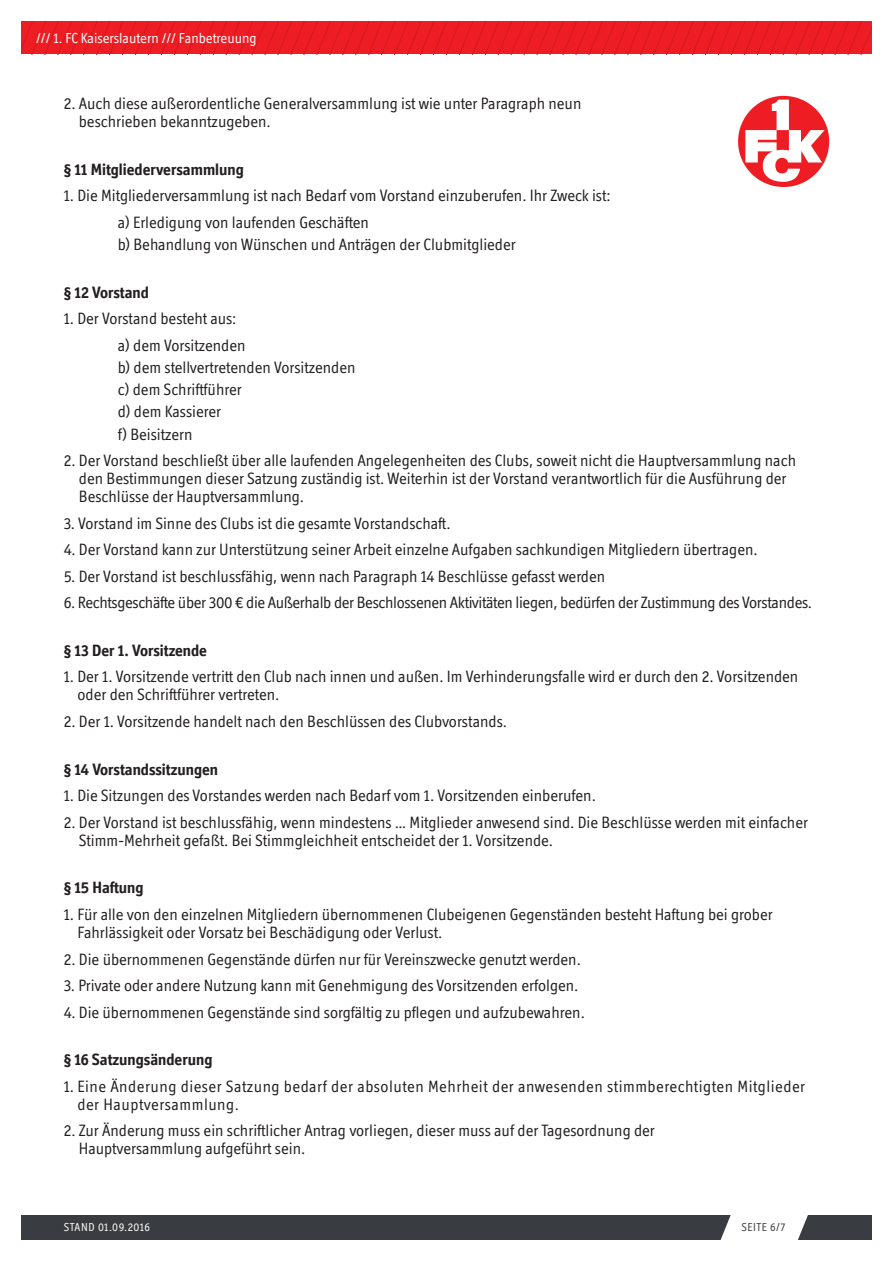
<style>
.page{position:relative;width:893px;height:1263px;background:#fff}
.page>*{position:absolute;margin:0;border:0;box-sizing:border-box;transform-origin:0 0}
.t1{font:16.5px/18px "Officina Display ITC";color:#231f20}
.t2{font:16.5px/18px "Officina Display ITC";letter-spacing:.03em;color:#231f20}
.t3{font:16.5px "Officina Display ITC";letter-spacing:-.02em;color:#231f20}
.t4{font:700 16.5px "Officina Display ITC";color:#231f20}
.t5{font:14.4px "Officina Display ITC";color:#fff}
.t6{font:11.55px "Officina Display ITC";letter-spacing:.04em;color:#fff}
.t7{font:11.55px "Officina Display ITC";letter-spacing:.05em;color:#3e3e3f}
</style>
<div class="page">
<div style="left:21px;top:1215px;width:851px;height:25px;background:#393d41"></div>
<svg style="left:720px;top:1215px;width:88px;height:25px;background:#e6e7e7"></svg>
<svg style="left:21px;top:21px;width:851px;height:33px;background:#eb1c22"></svg>
<div style="left:738px;top:96px;width:91px;height:91px;background:#ee1d23;border-radius:50%"></div>
<svg style="left:745px;top:100px;width:80px;height:82px"></svg>
<p class="t5" style="left:36px;top:30px;width:222px">/// 1. FC Kaiserslautern /// Fanbetreuung</p>
<p class="t1" style="left:79px;top:94px;width:504px;text-indent:-15px">2. Auch diese außerordentliche Generalversammlung ist wie unter Paragraph neun beschrieben bekanntzugeben.</p>
<p class="t4" style="left:64px;top:159px;width:182px">§ 11 Mitgliederversammlung</p>
<p class="t1" style="left:118px;top:182px;width:494px;line-height:26.5px;text-indent:-54px">1. Die Mitgliederversammlung ist nach Bedarf vom Vorstand einzuberufen. Ihr Zweck ist: a) Erledigung von laufenden Geschäften</p>
<p class="t1" style="left:118px;top:235px;width:399px">b) Behandlung von Wünschen und Anträgen der Clubmitglieder</p>
<p class="t4" style="left:64px;top:282px;width:87px">§ 12 Vorstand</p>
<p class="t1" style="left:118px;top:305px;width:129px;line-height:26.5px;text-indent:-54px">1. Der Vorstand besteht aus: a) dem Vorsitzenden</p>
<p class="t1" style="left:118px;top:356px;width:239px;line-height:22.2px">b) dem stellvertretenden Vorsitzenden c) dem Schriftführer<br>d) dem Kassierer<br>f) Beisitzern</p>
<p class="t1" style="left:79px;top:451px;width:719px;text-indent:-15px">2. Der Vorstand beschließt über alle laufenden Angelegenheiten des Clubs, soweit nicht die Hauptversammlung nach den Bestimmungen dieser Satzung zuständig ist. Weiterhin ist der Vorstand verantwortlich für die Ausführung der<br>Beschlüsse der Hauptversammlung.</p>
<p class="t1" style="left:64px;top:514px;width:388px">3. Vorstand im Sinne des Clubs ist die gesamte Vorstandschaft.</p>
<p class="t1" style="left:64px;top:540px;width:695px">4. Der Vorstand kann zur Unterstützung seiner Arbeit einzelne Aufgaben sachkundigen Mitgliedern übertragen.</p>
<p class="t1" style="left:64px;top:567px;width:543px">5. Der Vorstand ist beschlussfähig, wenn nach Paragraph 14 Beschlüsse gefasst werden</p>
<p class="t3" style="left:64px;top:593px;width:750px">6. Rechtsgeschäfte über 300 € die Außerhalb der Beschlossenen Aktivitäten liegen, bedürfen der Zustimmung des Vorstandes.</p>
<p class="t4" style="left:64px;top:641px;width:145px">§ 13 Der 1. Vorsitzende</p>
<p class="t1" style="left:77px;top:667px;width:722px;text-indent:-14px">1. Der 1. Vorsitzende vertritt den Club nach innen und außen. Im Verhinderungsfalle wird er durch den 2. Vorsitzenden oder den Schriftführer vertreten.</p>
<p class="t1" style="left:64px;top:712px;width:445px">2. Der 1. Vorsitzende handelt nach den Beschlüssen des Clubvorstands.</p>
<p class="t4" style="left:64px;top:759px;width:156px">§ 14 Vorstandssitzungen</p>
<p class="t1" style="left:64px;top:786px;width:534px">1. Die Sitzungen des Vorstandes werden nach Bedarf vom 1. Vorsitzenden einberufen.</p>
<p class="t1" style="left:79px;top:813px;width:731px;text-indent:-15px">2. Der Vorstand ist beschlussfähig, wenn mindestens … Mitglieder anwesend sind. Die Beschlüsse werden mit einfacher<br>Stimm-Mehrheit gefaßt. Bei Stimmgleichheit entscheidet der 1. Vorsitzende.</p>
<p class="t4" style="left:64px;top:878px;width:81px">§ 15 Haftung</p>
<p class="t1" style="left:77px;top:905px;width:697px;text-indent:-14px">1. Für alle von den einzelnen Mitgliedern übernommenen Clubeigenen Gegenständen besteht Haftung bei grober<br>Fahrlässigkeit oder Vorsatz bei Beschädigung oder Verlust.</p>
<p class="t1" style="left:64px;top:950px;width:519px">2. Die übernommenen Gegenstände dürfen nur für Vereinszwecke genutzt werden.</p>
<p class="t1" style="left:64px;top:976px;width:516px">3. Private oder andere Nutzung kann mit Genehmigung des Vorsitzenden erfolgen.</p>
<p class="t1" style="left:64px;top:1003px;width:523px">4. Die übernommenen Gegenstände sind sorgfältig zu pflegen und aufzubewahren.</p>
<p class="t4" style="left:64px;top:1050px;width:150px">§ 16 Satzungsänderung</p>
<p class="t2" style="left:77px;top:1077px;width:729px;text-indent:-14px">1. Eine Änderung dieser Satzung bedarf der absoluten Mehrheit der anwesenden stimmberechtigten Mitglieder der Hauptversammlung.</p>
<p class="t1" style="left:79px;top:1121px;width:578px;text-indent:-15px">2. Zur Änderung muss ein schriftlicher Antrag vorliegen, dieser muss auf der Tagesordnung der<br>Hauptversammlung aufgeführt sein.</p>
<p class="t6" style="left:64px;top:1220px;width:88px">STAND 01.09.2016</p>
<p class="t7" style="left:741px;top:1220px;width:46px">SEITE 6/7</p>
</div>
